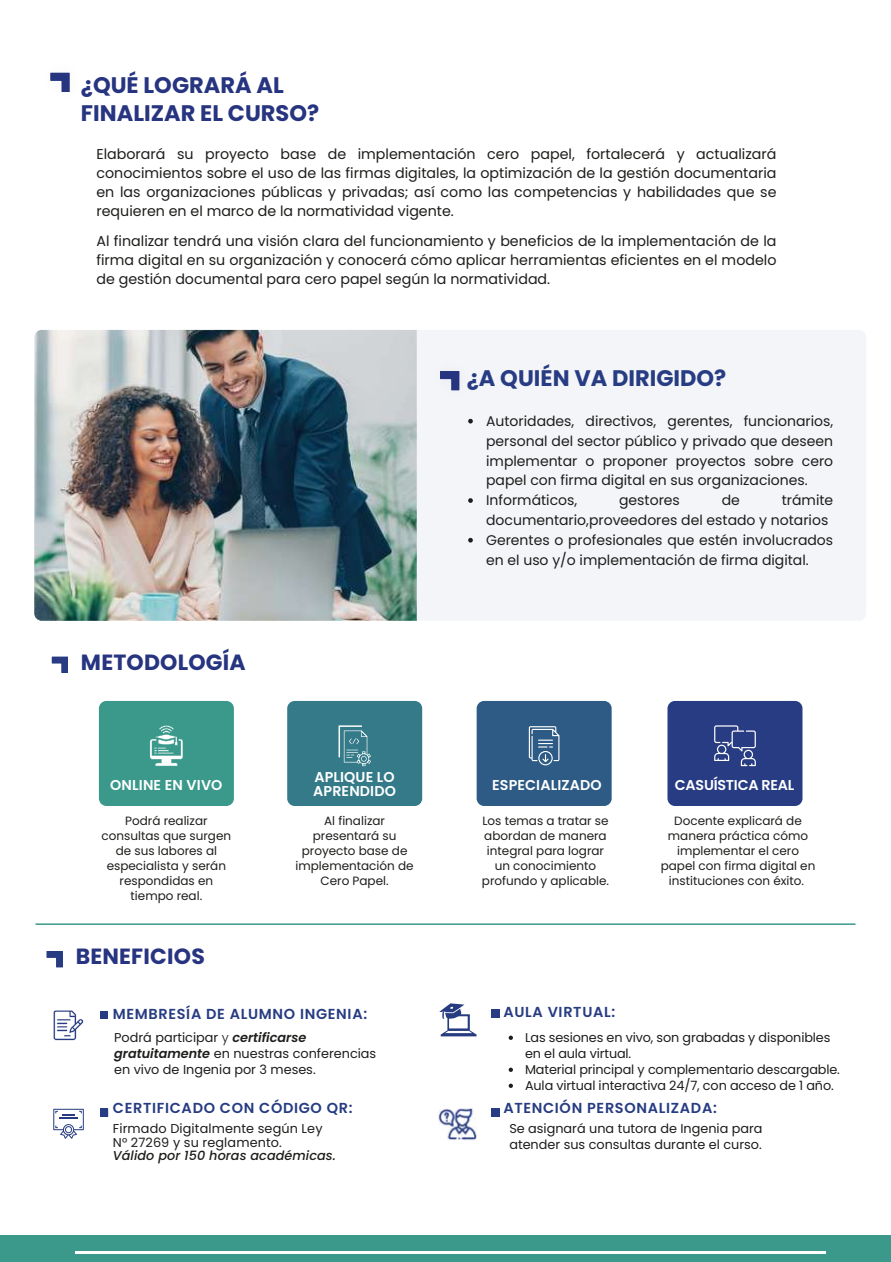
<style>
.page{position:relative;width:891px;height:1262px;background:#fff}
.page>*{position:absolute;margin:0;border:0;box-sizing:border-box;transform-origin:0 0}
.t1{font:700 22.4px/28.4px "Poppins";color:#273480}
.t2{font:700 22.4px "Poppins";color:#273c82}
.t3{font:700 22px "Poppins";letter-spacing:.01em;color:#273480}
.t4{font:600 14.4px "Poppins";letter-spacing:.045em;color:#273c82}
.t5{font:14.2px/19px "Poppins";color:#1d1d1b;text-align:justify}
.t6{font:600 14.2px/14.2px "Poppins";letter-spacing:.01em;color:#fff}
.t7{font:600 14.2px "Poppins";letter-spacing:-.015em;color:#fff}
.t8{font:14px/19.8px "Poppins";color:#1d1d1b}
.t9{font:12.8px/16px "Poppins";color:#1d1d1b}
.t10{font:italic 500 12.8px "Poppins";letter-spacing:.005em;color:#1d1d1b}
.t11{font:12px/15px "Poppins";color:#1d1d1b;text-align:center}
.s1{font-weight:300}
.s2{font-weight:600;font-style:italic}
</style>
<div class="page">
<svg style="left:52px;top:656px;width:16px;height:17px"></svg>
<svg style="left:47px;top:951px;width:16px;height:16px"></svg>
<div style="left:417px;top:330px;width:449px;height:290px;background:#f4f5f9"></div>
<div style="left:418px;top:349px;width:63px;height:63px;background:#f4f5f9"></div>
<svg style="left:440px;top:371px;width:19px;height:19px"></svg>
<img style="left:50px;top:72px;width:20px;height:1px">
<svg style="left:50px;top:73px;width:20px;height:19px"></svg>
<img style="left:34px;top:330px;width:383px;height:291px">
<div style="left:99px;top:701px;width:135px;height:105px;background:#3a998b;border-radius:8px"></div>
<svg style="left:150px;top:725px;width:33px;height:41px"></svg>
<div style="left:287px;top:701px;width:135px;height:105px;background:#347a88;border-radius:8px"></div>
<svg style="left:339px;top:725px;width:32px;height:41px"></svg>
<div style="left:477px;top:701px;width:135px;height:105px;background:#2d5b85;border-radius:7px"></div>
<svg style="left:529px;top:726px;width:30px;height:39px"></svg>
<div style="left:0;top:1235px;width:891px;height:26px;background:#3a998b"></div>
<hr style="left:76px;top:1251px;width:750px;height:2px;background:#fff">
<div style="left:668px;top:701px;width:135px;height:105px;background:#273c82;border-radius:8px"></div>
<svg style="left:714px;top:725px;width:42px;height:41px"></svg>
<svg style="left:468px;top:419px;width:5px;height:4px"></svg>
<svg style="left:468px;top:498px;width:5px;height:5px"></svg>
<svg style="left:468px;top:538px;width:5px;height:4px"></svg>
<hr style="left:36px;top:923px;width:819px;height:2px;background:#3a998b">
<svg style="left:53px;top:1010px;width:31px;height:30px"></svg>
<svg style="left:53px;top:1108px;width:31px;height:30px"></svg>
<img style="left:438px;top:1108px;width:39px;height:32px">
<svg style="left:100px;top:1011px;width:8px;height:7px"></svg>
<svg style="left:100px;top:1108px;width:8px;height:8px"></svg>
<svg style="left:492px;top:1009px;width:7px;height:8px"></svg>
<svg style="left:439px;top:1003px;width:38px;height:33px"></svg>
<svg style="left:492px;top:1108px;width:7px;height:8px"></svg>
<svg style="left:509px;top:1035px;width:4px;height:5px"></svg>
<svg style="left:509px;top:1067px;width:4px;height:5px"></svg>
<svg style="left:509px;top:1083px;width:4px;height:5px"></svg>
<h1 class="t1" style="left:81px;top:71px;width:240px">¿QUÉ LOGRARÁ AL<br>FINALIZAR EL CURSO?</h1>
<p class="t5" style="left:96px;top:145px;width:682px">Elaborará su proyecto base de implementación cero papel, fortalecerá y actualizará conocimientos sobre el uso de las firmas digitales, la optimización de la gestión documentaria en las organizaciones públicas y privadas; así como las competencias y habilidades que se requieren en el marco de la normatividad vigente.</p>
<p class="t5" style="left:96px;top:232px;width:682px">Al finalizar tendrá una visión clara del funcionamiento y beneficios de la implementación de la firma digital en su organización y conocerá cómo aplicar herramientas eficientes en el modelo de gestión documental para cero papel según la normatividad.</p>
<h1 class="t2" style="left:467px;top:362px;width:261px">¿A QUIÉN VA DIRIGIDO?</h1>
<h2 class="t3" style="left:81px;top:647px;width:166px">METODOLOGÍA</h2>
<p class="t8" style="left:486px;top:411px;width:349px">Autoridades, directivos, gerentes, funcionarios, personal del sector público y privado que deseen implementar o proponer proyectos sobre cero papel con firma digital en sus organizaciones.<br>Informáticos,</p>
<p class="t8" style="left:486px;top:490px;width:349px;text-indent:296px">trámite documentario,proveedores del estado y notarios Gerentes o profesionales que estén involucrados en el uso y/o implementación de firma digital.</p>
<p class="t8" style="left:619px;top:490px;width:62px">gestores</p>
<p class="t8" style="left:722px;top:490px;width:20px">de</p>
<p class="t6" style="left:110px;top:777px;width:114px">ONLINE EN VIVO</p>
<p class="t6" style="left:313px;top:769px;width:84px">APLIQUE LO<br>APRENDIDO</p>
<p class="t6" style="left:492px;top:778px;width:111px">ESPECIALIZADO</p>
<p class="t7" style="left:675px;top:775px;width:121px">CASUÍSTICA REAL</p>
<p class="t11" style="left:102px;top:813px;width:131px">Podrá realizar consultas que surgen de sus labores al especialista y serán respondidas en tiempo real.</p>
<p class="t11" style="left:296px;top:813px;width:120px">Al finalizar presentará su proyecto base de implementación de<br>Cero Papel.</p>
<p class="t11" style="left:482px;top:813px;width:129px">Los temas a tratar se abordan de manera integral para lograr un conocimiento profundo y aplicable.</p>
<p class="t11" style="left:661px;top:813px;width:156px">Docente explicará de manera práctica cómo implementar el cero papel con firma digital en instituciones con éxito.</p>
<h2 class="t3" style="left:76px;top:940px;width:131px">BENEFICIOS</h2>
<p class="t4" style="left:113px;top:1003px;width:256px">MEMBRESÍA DE ALUMNO INGENIA:</p>
<p class="t4" style="left:503px;top:1002px;width:113px">AULA VIRTUAL:</p>
<p class="t9" style="left:114px;top:1029px;width:264px">Podrá participar <span class="s1">y</span> <span class="s2">certificarse gratuitamente</span> en nuestras conferencias en vivo de Ingenia por 3 meses.</p>
<p class="t9" style="left:525px;top:1029px;width:316px">Las sesiones en vivo, son grabadas y disponibles en el aula virtual.<br>Material principal y complementario descargable.<br>Aula virtual interactiva 24/7, con acceso de 1 año.</p>
<p class="t4" style="left:113px;top:1098px;width:241px">CERTIFICADO CON CÓDIGO QR:</p>
<p class="t4" style="left:503px;top:1098px;width:215px">ATENCIÓN PERSONALIZADA:</p>
<p class="t9" style="left:113px;top:1122px;width:211px;line-height:13.6px">Firmado Digitalmente según Ley<br>N° 27269 y su reglamento.</p>
<p class="t10" style="left:113px;top:1146px;width:224px">Válido por 150 horas académicas.</p>
<p class="t9" style="left:509px;top:1120px;width:255px">Se asignará una tutora de Ingenia para atender sus consultas durante el curso.</p>
</div>
